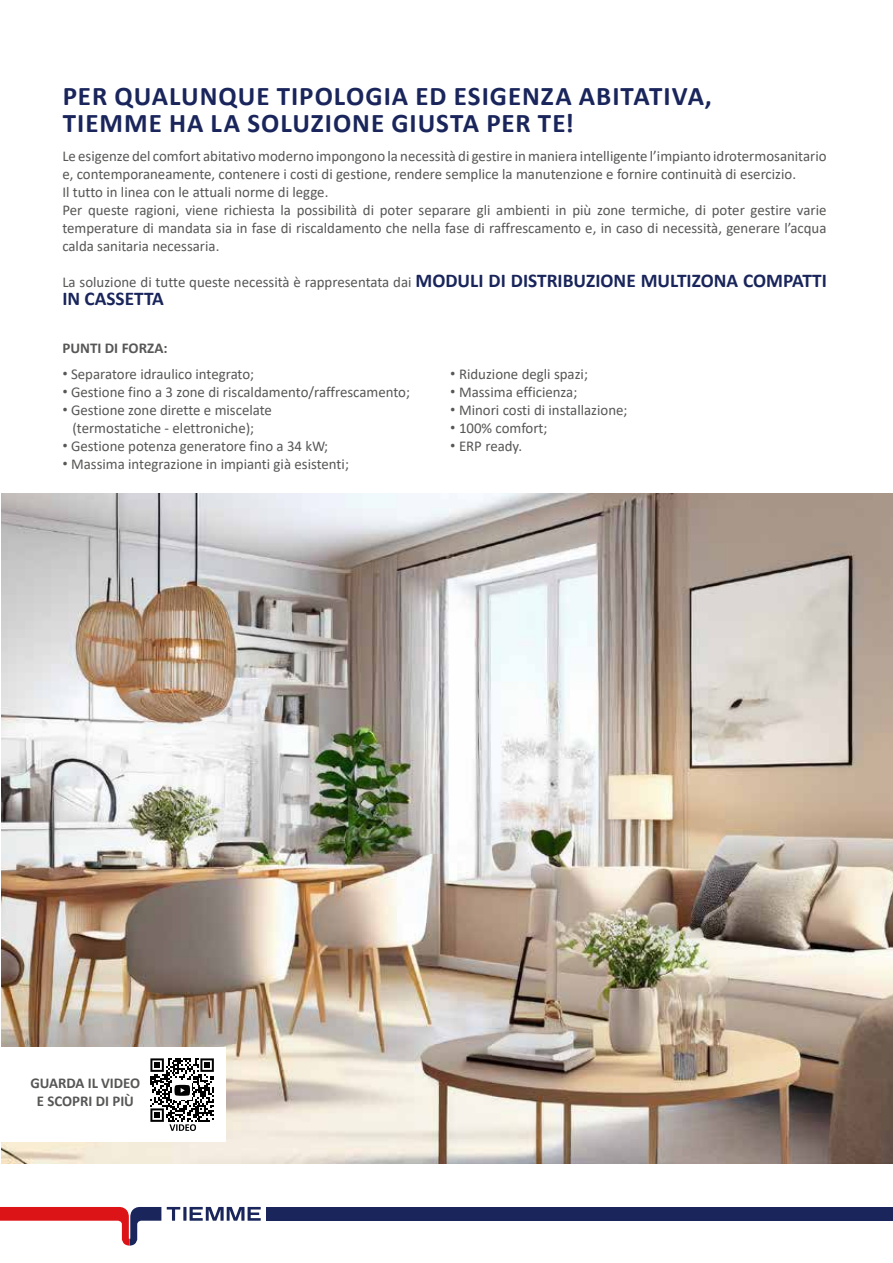
<style>
.page{position:relative;width:893px;height:1263px;background:#fff}
.page>*{position:absolute;margin:0;border:0;box-sizing:border-box;transform-origin:0 0}
.t1{font:700 27px/27px "Calibri";letter-spacing:.035em;color:#19255b}
.t2{font:700 19.5px "Calibri";color:#19255b}
.t3{font:15px/18px "Calibri";color:#575756}
.t4{font:700 15px/18px "Calibri";color:#575756;text-align:center}
.s1{font-weight:700;font-size:19.5px;color:#19255b}
.s2{font-family:"Roboto";font-weight:700}
</style>
<div class="page">
<img style="left:1px;top:493px;width:892px;height:670px">
<div style="left:0;top:1047px;width:225px;height:95px;background:#fff"></div>
<svg style="left:150px;top:1058px;width:64px;height:73px"></svg>
<svg style="left:167px;top:1207px;width:13px;height:14px"></svg>
<hr style="left:183px;top:1207px;width:3px;height:14px;background:#19255b">
<svg style="left:190px;top:1207px;width:71px;height:14px"></svg>
<div style="left:266px;top:1207px;width:627px;height:14px;background:#19255b"></div>
<svg style="left:0;top:1207px;width:161px;height:38px"></svg>
<h1 class="t1" style="left:63px;top:82px;width:650px">PER QUALUNQUE TIPOLOGIA ED ESIGENZA ABITATIVA,<br>TIEMME HA LA SOLUZIONE GIUSTA PER TE!</h1>
<p class="t3" style="left:62px;top:147px;width:766px">Le esigenze del comfort abitativo moderno impongono la necessità di gestire in maniera intelligente l’impianto idrotermosanitario e, contemporaneamente, contenere i costi di gestione, rendere semplice la manutenzione e fornire continuità di esercizio.<br>Il tutto in linea con le attuali norme di legge.<br>Per queste ragioni, viene richiesta la possibilità di poter separare gli ambienti in più zone termiche, di poter gestire varie temperature di mandata sia in fase di riscaldamento che nella fase di raffrescamento e, in caso di necessità, generare l’acqua calda sanitaria necessaria.</p>
<p class="t3" style="left:62px;top:273px;width:766px">La soluzione di tutte queste necessità è rappresentata dai <span class="s1">MODULI DI DISTRIBUZIONE MULTIZONA COMPATTI</span></p>
<h2 class="t2" style="left:62px;top:285px;width:103px">IN CASSETTA</h2>
<p class="t4" style="left:62px;top:339px;width:107px">PUNTI DI FORZA:</p>
<p class="t3" style="left:62px;top:364px;width:193px"><span class="s2">•</span> Separatore idraulico integrato;</p>
<p class="t3" style="left:62px;top:382px;width:349px"><span class="s2">•</span> Gestione fino a 3 zone di riscaldamento/raffrescamento;</p>
<p class="t3" style="left:62px;top:400px;width:211px;text-align:center"><span class="s2">•</span> Gestione zone dirette e miscelate (termostatiche - elettroniche);</p>
<p class="t3" style="left:62px;top:436px;width:267px"><span class="s2">•</span> Gestione potenza generatore fino a 34 kW;</p>
<p class="t3" style="left:62px;top:454px;width:288px"><span class="s2">•</span> Massima integrazione in impianti già esistenti;</p>
<p class="t3" style="left:450px;top:364px;width:139px"><span class="s2">•</span> Riduzione degli spazi;</p>
<p class="t3" style="left:450px;top:382px;width:129px"><span class="s2">•</span> Massima efficienza;</p>
<p class="t3" style="left:450px;top:400px;width:179px"><span class="s2">•</span> Minori costi di installazione;</p>
<p class="t3" style="left:450px;top:418px;width:99px"><span class="s2">•</span> 100% comfort;</p>
<p class="t3" style="left:450px;top:436px;width:73px"><span class="s2">•</span> ERP ready.</p>
<p class="t4" style="left:30px;top:1074px;width:111px">GUARDA IL VIDEO<br>E SCOPRI DI PIÙ</p>
</div>
